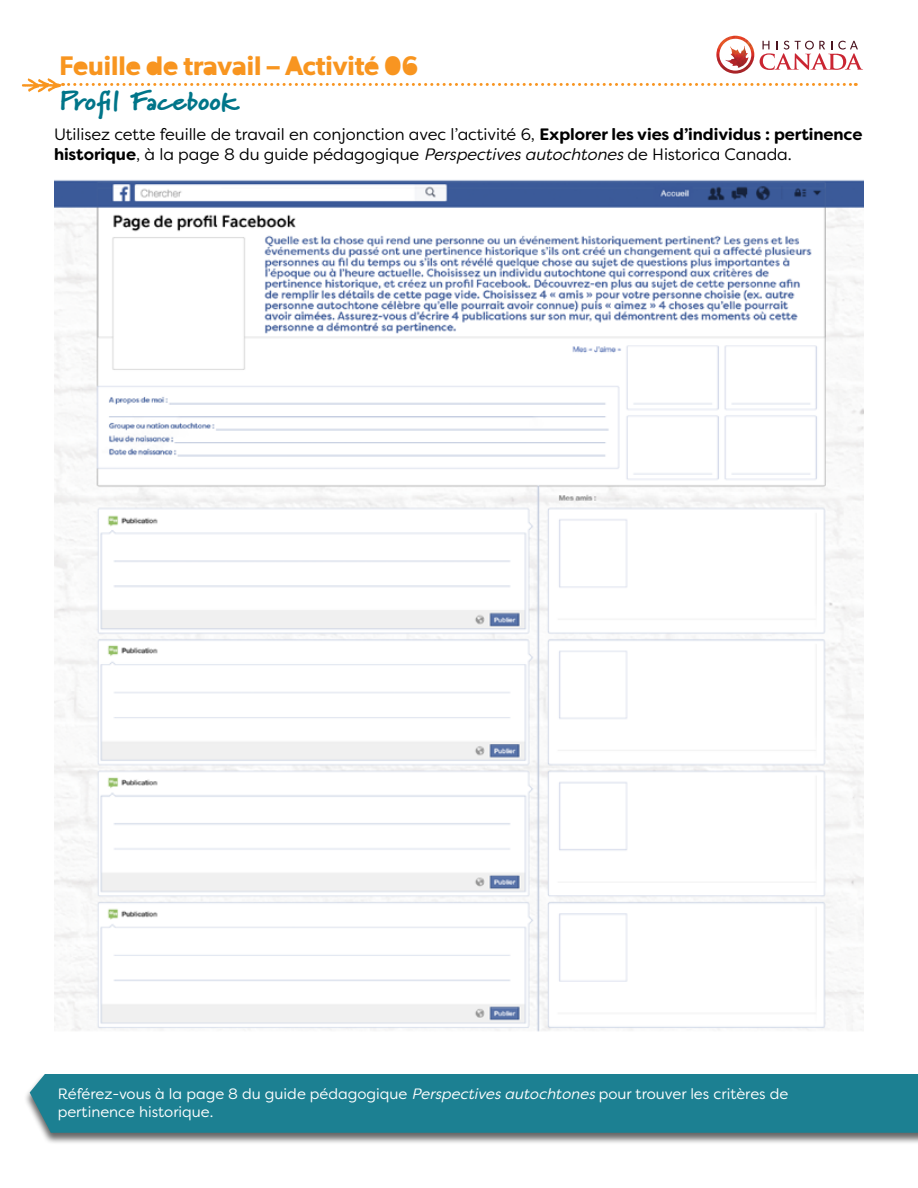
<style>
.page{position:relative;width:918px;height:1188px;background:#fff}
.page>*{position:absolute;margin:0;border:0;box-sizing:border-box;transform-origin:0 0}
.t1{font:600 27px "Gibson";color:#f8951f}
.t2{font:900 27px "Marydale";letter-spacing:-.01em;color:#007589;scale:1.1 1}
.t3{font:16.5px/19.8px "Filson Soft";letter-spacing:-.005em;color:#000}
.t4{font:15px/18px "Filson Soft";color:#fff}
.s1{font-weight:700}
.s2{font-style:italic}
</style>
<div class="page">
<img style="left:54px;top:180px;width:810px;height:852px">
<div style="left:24px;top:1074px;width:894px;height:71px;background:#000;opacity:.6"></div>
<div style="left:30px;top:1074px;width:888px;height:59px;background:#1c8092"></div>
<img style="left:722px;top:36px;width:27px;height:5px">
<svg style="left:22px;top:41px;width:841px;height:51px"></svg>
<h1 class="t1" style="left:59px;top:49px;width:361px">Feuille de travail – Activité 06</h1>
<h1 class="t2" style="left:59px;top:85px;width:165px">Profil Facebook</h1>
<p class="t3" style="left:54px;top:124px;width:810px">Utilisez cette feuille de travail en conjonction avec l’activité 6, <span class="s1">Explorer les vies d’individus : pertinence historique</span>, à la page 8 du guide pédagogique <span class="s2">Perspectivesautochtones</span>de Historica Canada.</p>
<p class="t4" style="left:58px;top:1085px;width:732px">Référez-vous à la page 8 du guide pédagogique <span class="s2">Perspectivesautochtones</span>pour trouver les critères de pertinence historique.</p>
</div>
